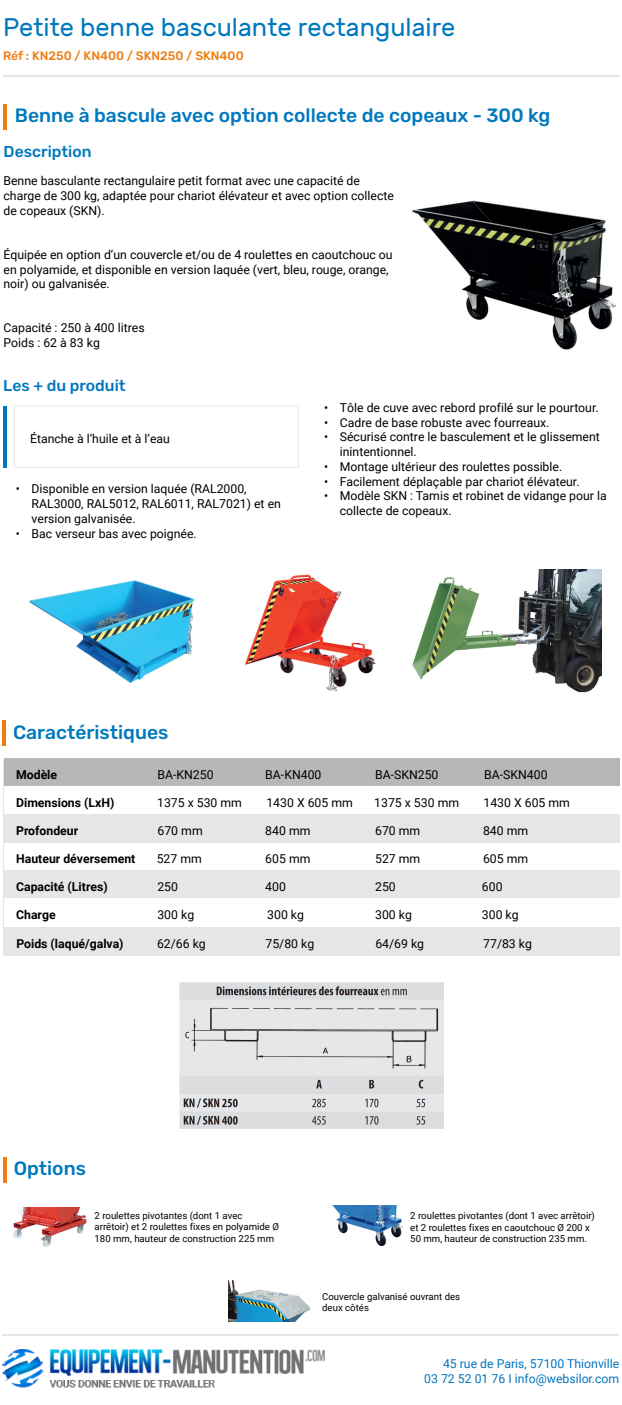
<style>
.page{position:relative;width:622px;height:1405px;background:#fff}
.page>*{position:absolute;margin:0;border:0;box-sizing:border-box;transform-origin:0 0}
.t1{font:25.38px "Rubik";color:#0078be}
.t2{font:500 19.25px "Rubik";color:#0078be}
.t3{font:500 15.75px "Rubik";color:#0078be}
.t4{font:12.25px/14.7px "Roboto";color:#000}
.t5{font:700 12.25px "Roboto";color:#000}
.t6{font:12.25px "Roboto";color:#0475be}
.t7{font:500 12.25px "Rubik";color:#ef7c12}
.t8{font:9.62px/11.5px "Roboto";color:#000}
</style>
<div class="page">
<hr style="left:3px;top:1334px;width:616px;height:2px;background:#e6e6e6">
<img style="left:3px;top:1349px;width:321px;height:39px">
<hr style="left:4px;top:104px;width:3px;height:26px;background:#ef7c12">
<hr style="left:3px;top:406px;width:3px;height:62px;background:#0078be">
<div style="left:14px;top:405px;width:284px;height:63px;border:1px solid #e6e6e6"></div>
<hr style="left:3px;top:720px;width:3px;height:26px;background:#ef7c12">
<div style="left:4px;top:759px;width:615px;height:28px;background:#b5b7b8"></div>
<div style="left:4px;top:815px;width:615px;height:28px;background:#e6e6e6"></div>
<div style="left:4px;top:871px;width:615px;height:28px;background:#e6e6e6"></div>
<hr style="left:3px;top:75px;width:616px;height:2px;background:#e6e6e6">
<hr style="left:3px;top:1156px;width:4px;height:26px;background:#ef7c12">
<img style="left:229px;top:1280px;width:81px;height:41px">
<div style="left:4px;top:927px;width:615px;height:28px;background:#e6e6e6"></div>
<img style="left:179px;top:982px;width:264px;height:146px">
<img style="left:13px;top:1207px;width:74px;height:39px">
<img style="left:332px;top:1205px;width:70px;height:40px">
<img style="left:412px;top:200px;width:204px;height:150px">
<img style="left:245px;top:574px;width:131px;height:118px">
<img style="left:29px;top:580px;width:166px;height:103px">
<img style="left:412px;top:569px;width:188px;height:124px">
<p class="t1" style="left:3px;top:13px;width:453px">Petite benne basculante rectangulaire</p>
<p class="t7" style="left:3px;top:48px;width:242px">Réf : KN250 / KN400 / SKN250 / SKN400</p>
<p class="t2" style="left:15px;top:105px;width:536px">Benne à bascule avec option collecte de copeaux - 300 kg</p>
<p class="t3" style="left:4px;top:143px;width:89px">Description</p>
<p class="t4" style="left:4px;top:173px;width:392px">Benne basculante rectangulaire petit format avec une capacité de charge de 300 kg, adaptée pour chariot élévateur et avec option collecte de copeaux (SKN).</p>
<p class="t4" style="left:4px;top:247px;width:390px">Équipée en option d’un couvercle et/ou de 4 roulettes en caoutchouc ou en polyamide, et disponible en version laquée (vert, bleu, rouge, orange, noir) ou galvanisée.</p>
<p class="t4" style="left:4px;top:320px;width:143px">Capacité : 250 à 400 litres</p>
<p class="t4" style="left:4px;top:335px;width:98px">Poids : 62 à 83 kg</p>
<p class="t3" style="left:3px;top:377px;width:124px">Les + du produit</p>
<p class="t4" style="left:30px;top:431px;width:141px">Étanche à l’huile et à l’eau</p>
<p class="t4" style="left:324px;top:400px;width:276px">• Tôle de cuve avec rebord profilé sur le pourtour.</p>
<p class="t4" style="left:324px;top:414px;width:227px">• Cadre de base robuste avec fourreaux.</p>
<p class="t4" style="left:339px;top:429px;width:261px;text-indent:-16px">• Sécurisé contre le basculement et le glissement inintentionnel.</p>
<p class="t4" style="left:324px;top:458px;width:239px">• Montage ultérieur des roulettes possible.</p>
<p class="t4" style="left:324px;top:473px;width:257px">• Facilement déplaçable par chariot élévateur.</p>
<p class="t4" style="left:339px;top:488px;width:268px;text-indent:-16px">• Modèle SKN : Tamis et robinet de vidange pour la collecte de copeaux.</p>
<p class="t4" style="left:32px;top:481px;width:251px;text-indent:-16px">• Disponible en version laquée (RAL2000,<br>RAL3000, RAL5012, RAL6011, RAL7021) et en version galvanisée.</p>
<p class="t4" style="left:16px;top:525px;width:182px">• Bac verseur bas avec poignée.</p>
<p class="t2" style="left:13px;top:721px;width:157px">Caractéristiques</p>
<p class="t5" style="left:16px;top:766px;width:43px">Modèle</p>
<p class="t4" style="left:157px;top:767px;width:58px">BA-KN250</p>
<p class="t4" style="left:265px;top:767px;width:58px">BA-KN400</p>
<p class="t4" style="left:375px;top:767px;width:65px">BA-SKN250</p>
<p class="t4" style="left:484px;top:767px;width:65px">BA-SKN400</p>
<p class="t5" style="left:16px;top:794px;width:100px">Dimensions (LxH)</p>
<p class="t4" style="left:157px;top:795px;width:86px">1375 x 530 mm</p>
<p class="t4" style="left:266px;top:795px;width:88px">1430 X 605 mm</p>
<p class="t4" style="left:374px;top:795px;width:86px">1375 x 530 mm</p>
<p class="t4" style="left:483px;top:795px;width:88px">1430 X 605 mm</p>
<p class="t5" style="left:16px;top:822px;width:64px">Profondeur</p>
<p class="t4" style="left:157px;top:823px;width:47px">670 mm</p>
<p class="t4" style="left:265px;top:823px;width:47px">840 mm</p>
<p class="t4" style="left:375px;top:823px;width:47px">670 mm</p>
<p class="t4" style="left:482px;top:823px;width:47px">840 mm</p>
<p class="t5" style="left:16px;top:850px;width:121px">Hauteur déversement</p>
<p class="t4" style="left:157px;top:851px;width:47px">527 mm</p>
<p class="t4" style="left:265px;top:851px;width:47px">605 mm</p>
<p class="t4" style="left:375px;top:851px;width:47px">527 mm</p>
<p class="t4" style="left:482px;top:851px;width:47px">605 mm</p>
<p class="t5" style="left:16px;top:878px;width:93px">Capacité (Litres)</p>
<p class="t4" style="left:157px;top:879px;width:22px">250</p>
<p class="t4" style="left:265px;top:879px;width:22px">400</p>
<p class="t4" style="left:375px;top:879px;width:22px">250</p>
<p class="t4" style="left:481px;top:879px;width:22px">600</p>
<p class="t5" style="left:16px;top:906px;width:41px">Charge</p>
<p class="t4" style="left:157px;top:907px;width:38px">300 kg</p>
<p class="t4" style="left:267px;top:907px;width:38px">300 kg</p>
<p class="t4" style="left:375px;top:907px;width:38px">300 kg</p>
<p class="t4" style="left:481px;top:907px;width:38px">300 kg</p>
<p class="t5" style="left:16px;top:934px;width:109px">Poids (laqué/galva)</p>
<p class="t4" style="left:157px;top:935px;width:50px">62/66 kg</p>
<p class="t4" style="left:265px;top:935px;width:50px">75/80 kg</p>
<p class="t4" style="left:375px;top:935px;width:50px">64/69 kg</p>
<p class="t4" style="left:483px;top:935px;width:50px">77/83 kg</p>
<p class="t2" style="left:14px;top:1157px;width:74px">Options</p>
<p class="t8" style="left:94px;top:1209px;width:149px">2 roulettes pivotantes (dont 1 avec</p>
<p class="t8" style="left:94px;top:1220px;width:186px">arrêtoir) et 2 roulettes fixes en polyamide Ø<br>180 mm, hauteur de construction 225 mm</p>
<p class="t8" style="left:410px;top:1209px;width:186px">2 roulettes pivotantes (dont 1 avec arrêtoir) et 2 roulettes fixes en caoutchouc Ø 200 x<br>50 mm, hauteur de construction 235 mm.</p>
<p class="t8" style="left:322px;top:1290px;width:139px">Couvercle galvanisé ouvrant des deux côtés</p>
<p class="t6" style="left:442px;top:1355px;width:178px">45 rue de Paris, 57100 Thionville</p>
<p class="t6" style="left:424px;top:1369px;width:196px">03 72 52 01 76 I info@websilor.com</p>
</div>
